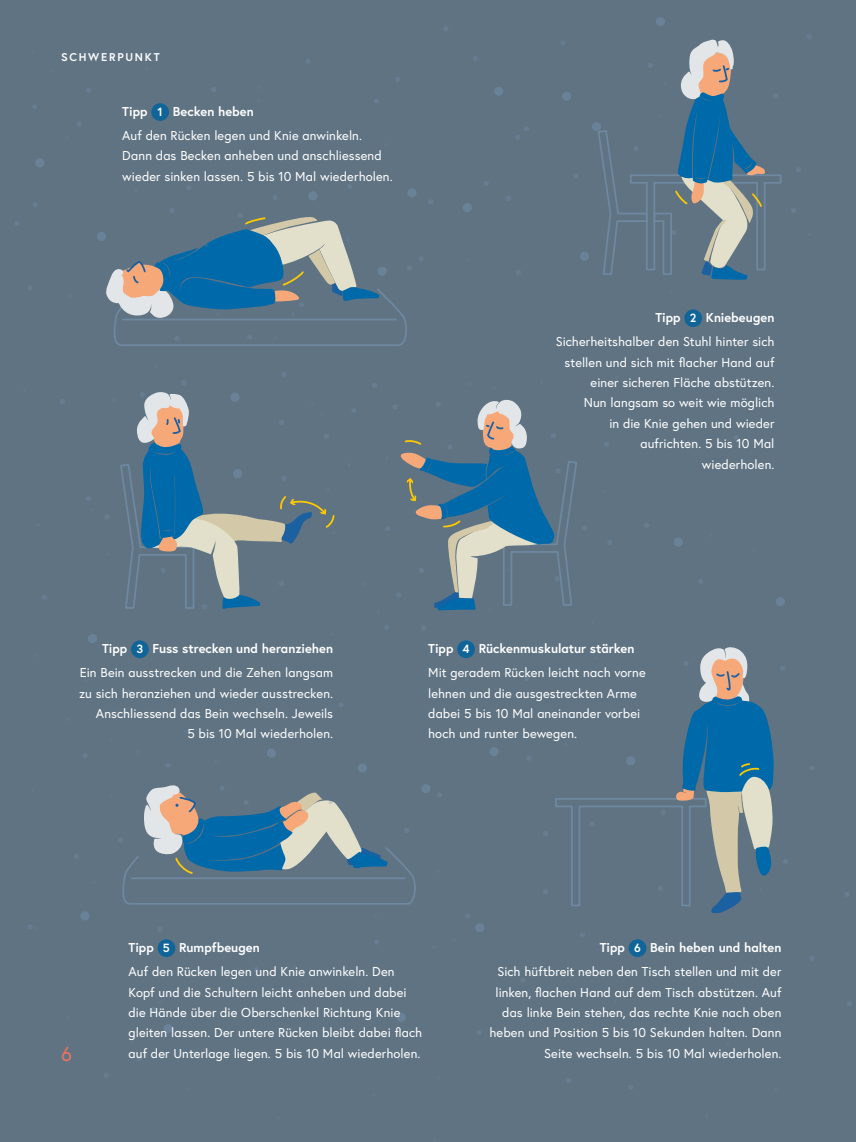
<style>
.page{position:relative;width:856px;height:1142px;background:#fff}
.page>*{position:absolute;margin:0;border:0;box-sizing:border-box;transform-origin:0 0}
.t1{font:20px "Europa";color:#ee735e}
.t2{font:12.88px/20.4px "Europa";letter-spacing:.005em;color:#fff}
.t3{font:700 11.25px "Europa";letter-spacing:.155em;color:#fff}
.s1{font-weight:700}
.s2{font-weight:700;font-size:11.88px}
</style>
<div class="page">
<div style="left:0;top:0;width:856px;height:1141px;background:#5f7383"></div>
<svg style="left:568px;top:341px;width:5px;height:5px"></svg>
<svg style="left:734px;top:435px;width:5px;height:5px"></svg>
<svg style="left:698px;top:579px;width:5px;height:4px"></svg>
<svg style="left:429px;top:200px;width:4px;height:4px"></svg>
<svg style="left:484px;top:181px;width:5px;height:5px"></svg>
<svg style="left:516px;top:270px;width:5px;height:5px"></svg>
<svg style="left:372px;top:383px;width:5px;height:5px"></svg>
<svg style="left:33px;top:202px;width:5px;height:5px"></svg>
<svg style="left:32px;top:105px;width:5px;height:4px"></svg>
<svg style="left:86px;top:88px;width:5px;height:5px"></svg>
<svg style="left:211px;top:87px;width:5px;height:5px"></svg>
<svg style="left:305px;top:59px;width:5px;height:5px"></svg>
<svg style="left:395px;top:77px;width:5px;height:5px"></svg>
<svg style="left:506px;top:196px;width:5px;height:5px"></svg>
<svg style="left:437px;top:793px;width:5px;height:4px"></svg>
<svg style="left:166px;top:763px;width:4px;height:4px"></svg>
<svg style="left:373px;top:966px;width:4px;height:4px"></svg>
<svg style="left:137px;top:1056px;width:5px;height:4px"></svg>
<svg style="left:279px;top:1029px;width:5px;height:4px"></svg>
<svg style="left:847px;top:1001px;width:5px;height:4px"></svg>
<svg style="left:477px;top:1030px;width:4px;height:4px"></svg>
<svg style="left:158px;top:927px;width:4px;height:4px"></svg>
<svg style="left:810px;top:766px;width:4px;height:4px"></svg>
<svg style="left:527px;top:756px;width:4px;height:4px"></svg>
<svg style="left:352px;top:408px;width:4px;height:5px"></svg>
<svg style="left:42px;top:595px;width:5px;height:5px"></svg>
<svg style="left:791px;top:208px;width:5px;height:5px"></svg>
<svg style="left:515px;top:126px;width:14px;height:14px"></svg>
<svg style="left:182px;top:380px;width:4px;height:5px"></svg>
<svg style="left:28px;top:286px;width:4px;height:4px"></svg>
<svg style="left:77px;top:122px;width:4px;height:4px"></svg>
<svg style="left:83px;top:753px;width:4px;height:5px"></svg>
<svg style="left:74px;top:854px;width:5px;height:4px"></svg>
<svg style="left:104px;top:1073px;width:4px;height:4px"></svg>
<svg style="left:845px;top:892px;width:4px;height:4px"></svg>
<svg style="left:524px;top:676px;width:5px;height:5px"></svg>
<svg style="left:339px;top:703px;width:4px;height:4px"></svg>
<svg style="left:543px;top:831px;width:5px;height:4px"></svg>
<svg style="left:543px;top:889px;width:5px;height:5px"></svg>
<svg style="left:783px;top:859px;width:5px;height:5px"></svg>
<svg style="left:444px;top:26px;width:4px;height:5px"></svg>
<svg style="left:473px;top:56px;width:5px;height:4px"></svg>
<svg style="left:561px;top:41px;width:4px;height:4px"></svg>
<svg style="left:807px;top:34px;width:5px;height:5px"></svg>
<svg style="left:796px;top:167px;width:5px;height:5px"></svg>
<svg style="left:384px;top:625px;width:5px;height:4px"></svg>
<svg style="left:86px;top:496px;width:5px;height:5px"></svg>
<svg style="left:374px;top:99px;width:4px;height:4px"></svg>
<svg style="left:521px;top:978px;width:4px;height:4px"></svg>
<svg style="left:580px;top:933px;width:5px;height:4px"></svg>
<svg style="left:608px;top:540px;width:4px;height:5px"></svg>
<svg style="left:691px;top:424px;width:5px;height:4px"></svg>
<svg style="left:781px;top:666px;width:4px;height:4px"></svg>
<svg style="left:566px;top:1078px;width:5px;height:4px"></svg>
<svg style="left:127px;top:690px;width:4px;height:4px"></svg>
<svg style="left:254px;top:967px;width:4px;height:4px"></svg>
<svg style="left:465px;top:914px;width:5px;height:4px"></svg>
<svg style="left:628px;top:1085px;width:5px;height:4px"></svg>
<svg style="left:644px;top:523px;width:5px;height:4px"></svg>
<svg style="left:810px;top:956px;width:4px;height:4px"></svg>
<svg style="left:375px;top:940px;width:4px;height:4px"></svg>
<svg style="left:421px;top:626px;width:5px;height:4px"></svg>
<svg style="left:574px;top:174px;width:4px;height:4px"></svg>
<svg style="left:604px;top:442px;width:5px;height:5px"></svg>
<svg style="left:419px;top:257px;width:4px;height:4px"></svg>
<svg style="left:347px;top:184px;width:5px;height:5px"></svg>
<svg style="left:273px;top:195px;width:4px;height:5px"></svg>
<svg style="left:282px;top:372px;width:4px;height:5px"></svg>
<svg style="left:60px;top:399px;width:5px;height:5px"></svg>
<svg style="left:15px;top:221px;width:4px;height:4px"></svg>
<svg style="left:186px;top:185px;width:5px;height:5px"></svg>
<div style="left:97px;top:232px;width:9px;height:9px;background:#6a8298;border-radius:50%"></div>
<div style="left:80px;top:911px;width:10px;height:9px;background:#6a8298;border-radius:50%"></div>
<svg style="left:163px;top:1023px;width:10px;height:9px"></svg>
<svg style="left:475px;top:922px;width:9px;height:9px"></svg>
<div style="left:674px;top:537px;width:9px;height:9px;background:#6a8298;border-radius:50%"></div>
<div style="left:656px;top:17px;width:9px;height:9px;background:#6a8298;border-radius:50%"></div>
<div style="left:562px;top:92px;width:9px;height:9px;background:#6a8298;border-radius:50%"></div>
<div style="left:494px;top:87px;width:9px;height:9px;background:#6a8298;border-radius:50%"></div>
<div style="left:463px;top:203px;width:9px;height:9px;background:#6a8298;border-radius:50%"></div>
<div style="left:775px;top:597px;width:10px;height:9px;background:#6a8298;border-radius:50%"></div>
<svg style="left:396px;top:1012px;width:10px;height:9px"></svg>
<div style="left:358px;top:763px;width:9px;height:9px;background:#6a8298;border-radius:50%"></div>
<div style="left:88px;top:633px;width:9px;height:10px;background:#6a8298;border-radius:50%"></div>
<div style="left:35px;top:158px;width:9px;height:9px;background:#6a8298;border-radius:50%"></div>
<div style="left:308px;top:191px;width:9px;height:9px;background:#6a8298;border-radius:50%"></div>
<div style="left:407px;top:188px;width:9px;height:9px;background:#6a8298;border-radius:50%"></div>
<div style="left:592px;top:122px;width:9px;height:9px;background:#6a8298;border-radius:50%"></div>
<div style="left:580px;top:252px;width:9px;height:9px;background:#6a8298;border-radius:50%"></div>
<svg style="left:489px;top:746px;width:10px;height:10px"></svg>
<svg style="left:421px;top:783px;width:9px;height:10px"></svg>
<div style="left:267px;top:748px;width:9px;height:9px;background:#6a8298;border-radius:50%"></div>
<svg style="left:598px;top:39px;width:184px;height:241px"></svg>
<svg style="left:118px;top:785px;width:298px;height:120px"></svg>
<svg style="left:151px;top:1007px;width:5px;height:4px"></svg>
<svg style="left:28px;top:925px;width:4px;height:4px"></svg>
<svg style="left:385px;top:399px;width:202px;height:212px"></svg>
<svg style="left:555px;top:647px;width:219px;height:266px"></svg>
<svg style="left:105px;top:392px;width:230px;height:217px"></svg>
<svg style="left:105px;top:208px;width:307px;height:138px"></svg>
<div style="left:151px;top:103px;width:18px;height:18px;background:#106498;border-radius:50%"></div>
<div style="left:131px;top:640px;width:18px;height:18px;background:#106498;border-radius:50%"></div>
<div style="left:629px;top:938px;width:17px;height:18px;background:#106498;border-radius:50%"></div>
<div style="left:158px;top:938px;width:17px;height:18px;background:#106498;border-radius:50%"></div>
<div style="left:457px;top:640px;width:18px;height:18px;background:#106498;border-radius:50%"></div>
<div style="left:684px;top:309px;width:18px;height:18px;background:#106498;border-radius:50%"></div>
<p class="t3" style="left:61px;top:50px;width:100px">SCHWERPUNKT</p>
<p class="t2" style="left:122px;top:99px;width:241px;line-height:24.1px"><span class="s1">Tipp</span> <span class="s2">1</span> <span class="s1">Becken heben<br></span>Auf den Rücken legen und Knie anwinkeln.</p>
<p class="t2" style="left:122px;top:145px;width:272px">Dann das Becken anheben und anschliessend wieder sinken lassen. 5 bis 10 Mal wiederholen.</p>
<p class="t2" style="left:556px;top:305px;width:220px;line-height:24.1px;text-align:right"><span class="s1">Tipp</span> <span class="s2">2</span> <span class="s1">Kniebeugen<br></span>Sicherheitshalber den Stuhl hinter sich</p>
<p class="t2" style="left:564px;top:351px;width:211px;text-align:right">stellen und sich mit flacher Hand auf einer sicheren Fläche abstützen.<br>Nun langsam so weit wie möglich<br>in die Knie gehen und wieder aufrichten. 5 bis 10 Mal<br>wiederholen.</p>
<p class="t2" style="left:80px;top:636px;width:255px;line-height:24.1px;text-align:right"><span class="s1">Tipp</span> <span class="s2">3</span> <span class="s1">Fuss strecken und heranziehen<br></span>Ein Bein ausstrecken und die Zehen langsam</p>
<p class="t2" style="left:79px;top:682px;width:256px;text-align:right">zu sich heranziehen und wieder ausstrecken.<br>Anschliessend das Bein wechseln. Jeweils<br>5 bis 10 Mal wiederholen.</p>
<p class="t2" style="left:428px;top:636px;width:219px;line-height:24.1px"><span class="s1">Tipp</span> <span class="s2">4</span> <span class="s1">Rückenmuskulatur stärken<br></span>Mit geradem Rücken leicht nach vorne</p>
<p class="t2" style="left:428px;top:682px;width:213px">lehnen und die ausgestreckten Arme dabei 5 bis 10 Mal aneinander vorbei hoch und runter bewegen.</p>
<h1 class="t1" style="left:61px;top:1040px;width:12px">6</h1>
<p class="t2" style="left:129px;top:934px;width:267px;line-height:24.1px"><span class="s1">Tipp</span> <span class="s2">5</span> <span class="s1">Rumpfbeugen<br></span>Auf den Rücken legen und Knie anwinkeln. Den</p>
<p class="t2" style="left:129px;top:981px;width:295px">Kopf und die Schultern leicht anheben und dabei die Hände über die Oberschenkel Richtung Knie gleiten lassen. Der untere Rücken bleibt dabei flach auf der Unterlage liegen. 5 bis 10 Mal wiederholen.</p>
<p class="t2" style="left:497px;top:934px;width:285px;line-height:24.1px;text-align:right"><span class="s1">Tipp</span> <span class="s2">6</span> <span class="s1">Bein heben und halten<br></span>Sich hüftbreit neben den Tisch stellen und mit der</p>
<p class="t2" style="left:489px;top:981px;width:293px;text-align:right">linken, flachen Hand auf dem Tisch abstützen. Auf das linke Bein stehen, das rechte Knie nach oben heben und Position 5 bis 10 Sekunden halten. Dann Seite wechseln. 5 bis 10 Mal wiederholen.</p>
</div>
